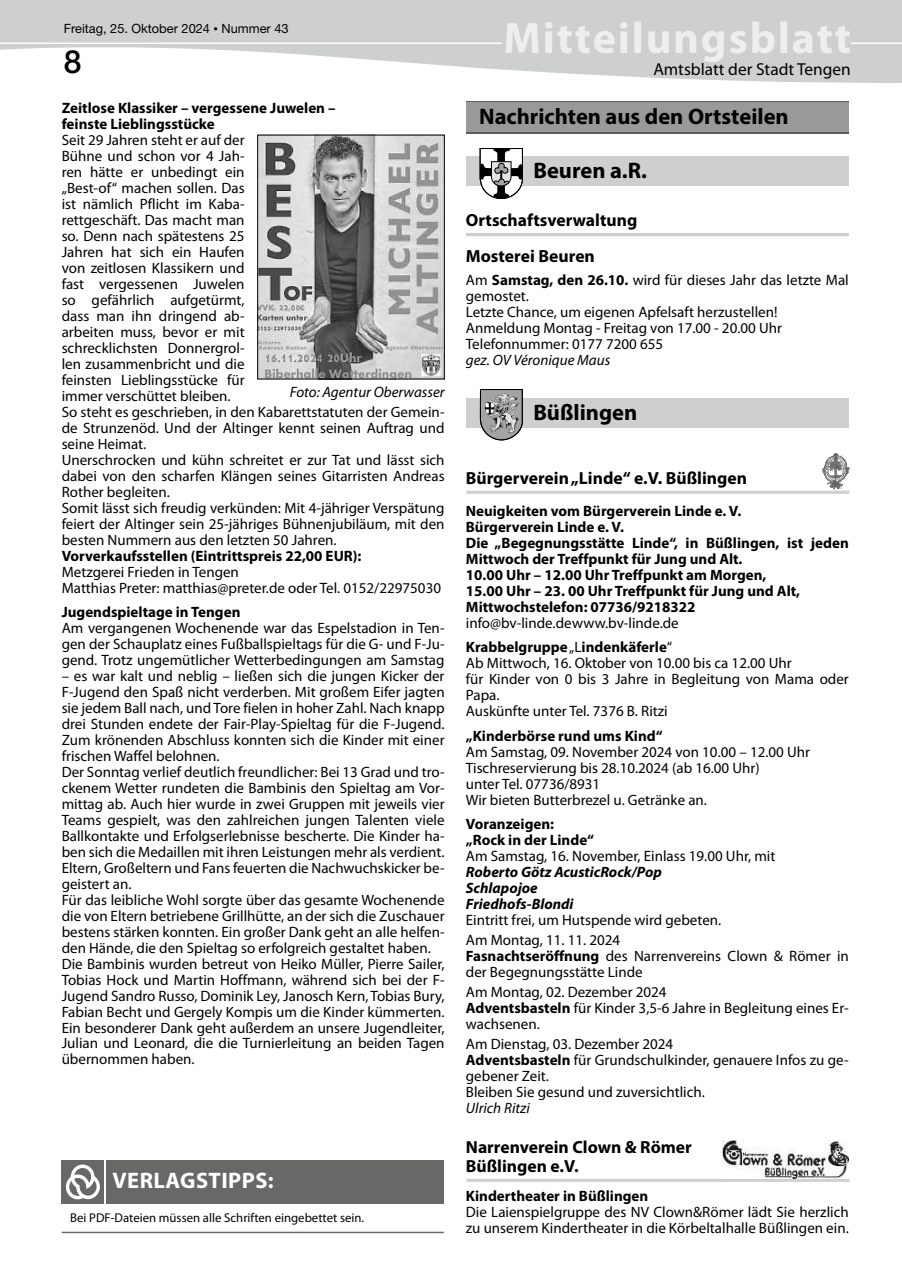
<style>
.page{position:relative;width:902px;height:1280px;background:#fff}
.page>*{position:absolute;margin:0;border:0;box-sizing:border-box;transform-origin:0 0}
.t1{font:700 44.25px "Myriad Pro";letter-spacing:.04em;color:#edefef}
.t2{font:500 31.95px "Helvetica Neue LT Pro";color:#000}
.t3{font:700 22.5px "Myriad Pro";color:#000}
.t4{font:700 22.5px "Myriad Pro";letter-spacing:.02em;color:#fff}
.t5{font:700 17.55px/36.2px "Myriad Pro";color:#000}
.t6{font:17.4px "Myriad Pro";color:#000}
.t7{font:15px/15.9px "Myriad Pro";color:#000}
.t8{font:700 15px/15.9px "Myriad Pro";color:#000}
.t9{font:italic 15px "Myriad Pro";color:#000}
.t10{font:italic 700 15px/16px "Myriad Pro";color:#000}
.t11{font:12.75px "Myriad Pro";color:#000}
.t12{font:12.75px "Helvetica Neue LT Pro";color:#000}
.s1{font-size:9px}
.s2{font-size:12.9px}
.s3{font-weight:700}
</style>
<div class="page">
<svg style="left:0;top:0;width:901px;height:83px;fill:#cecfcf"></svg>
<div style="left:505px;top:22px;width:344px;height:40px;background:#cecfcf"></div>
<hr style="left:0;top:43px;width:502px;height:1px;background:#fff">
<hr style="left:850px;top:43px;width:51px;height:1px;background:#fff">
<img style="left:259px;top:137px;width:183px;height:240px">
<div style="left:257px;top:135px;width:187px;height:244px;border:1px solid #000"></div>
<hr style="left:466px;top:233px;width:382px;height:3px;background:#cecfcf">
<svg style="left:466px;top:101px;width:382px;height:33px;background:#6a6a69"></svg>
<div style="left:466px;top:103px;width:382px;height:29px;background:#989999"></div>
<div style="left:466px;top:157px;width:382px;height:29px;background:#cecfcf"></div>
<svg style="left:479px;top:148px;width:44px;height:51px"></svg>
<div style="left:466px;top:398px;width:382px;height:30px;background:#cecfcf"></div>
<svg style="left:480px;top:389px;width:43px;height:51px;background:#959596"></svg>
<hr style="left:466px;top:491px;width:383px;height:3px;background:#cecfcf">
<svg style="left:822px;top:453px;width:27px;height:37px"></svg>
<hr style="left:466px;top:1179px;width:383px;height:3px;background:#d0d1d1">
<img style="left:723px;top:1141px;width:125px;height:37px">
<div style="left:62px;top:1160px;width:42px;height:44px;background:#686867"></div>
<div style="left:106px;top:1160px;width:337px;height:44px;background:#686867"></div>
<svg style="left:66px;top:1164px;width:34px;height:35px"></svg>
<hr style="left:62px;top:1232px;width:381px;height:1px;background:#686867">
<p class="t12" style="left:64px;top:20px;width:226px">Freitag, 25. Oktober 2024 <span class="s1">•</span> Nummer <span class="s2">43</span></p>
<h1 class="t1" style="left:503px;top:9px;width:349px">Mitteilungsblatt</h1>
<h2 class="t2" style="left:64px;top:43px;width:19px">8</h2>
<p class="t6" style="left:653px;top:59px;width:199px">Amtsblatt der Stadt Tengen</p>
<p class="t8" style="left:62px;top:100px;width:275px">Zeitlose Klassiker – vergessene Juwelen – feinste Lieblingsstücke</p>
<p class="t7" style="left:62px;top:132px;width:384px">Seit 29 Jahren steht er auf der<br>Bühne und schon vor 4 Jah-<br>ren hätte er unbedingt ein<br>„Best-of“ machen sollen. Das<br>ist nämlich Pflicht im Kaba-<br>rettgeschäft. Das macht man<br>so. Denn nach spätestens 25<br>Jahren hat sich ein Haufen<br>von zeitlosen Klassikern und<br>fast vergessenen Juwelen<br>so gefährlich aufgetürmt,<br>dass man ihn dringend ab-<br>arbeiten muss, bevor er mit<br>schrecklichsten Donnergrol-<br>len zusammenbricht und die<br>feinsten Lieblingsstücke für<br>immer verschüttet bleiben.<br>So steht es geschrieben, in den Kabarettstatuten der Gemein&shy;de Strunzenöd. Und der Altinger kennt seinen Auftrag und seine Heimat.<br>Unerschrocken und kühn schreitet er zur Tat und lässt sich dabei von den scharfen Klängen seines Gitarristen Andreas Rother begleiten.<br>Somit lässt sich freudig verkünden: Mit 4-jähriger Verspätung feiert der Altinger sein 25-jähriges Bühnenjubiläum, mit den besten Nummern aus den letzten 50 Jahren.</p>
<p class="t8" style="left:62px;top:547px;width:301px">Vorverkaufsstellen (Eintrittspreis 22,00 EUR):</p>
<p class="t7" style="left:62px;top:563px;width:381px">Metzgerei Frieden in Tengen<br>Matthias Preter: matthias@preter.de oder Tel. 0152/22975030</p>
<p class="t8" style="left:62px;top:604px;width:180px">Jugendspieltage in Tengen</p>
<p class="t7" style="left:62px;top:620px;width:384px;text-align:justify">Am vergangenen Wochenende war das Espelstadion in Ten&shy;gen der Schauplatz eines Fußballspieltags für die G- und F-Ju&shy;gend. Trotz ungemütlicher Wetterbedingungen am Samstag</p>
<p class="t7" style="left:62px;top:668px;width:384px">– es war kalt und neblig – ließen sich die jungen Kicker der F-Jugend den Spaß nicht verderben. Mit großem Eifer jagten sie jedem Ball nach, und Tore fielen in hoher Zahl. Nach knapp drei Stunden endete der Fair-Play-Spieltag für die F-Jugend.<br>Zum krönenden Abschluss konnten sich die Kinder mit einer frischen Waffel belohnen.<br>Der Sonntag verlief deutlich freundlicher: Bei 13 Grad und tro&shy;ckenem Wetter rundeten die Bambinis den Spieltag am Vor&shy;mittag ab. Auch hier wurde in zwei Gruppen mit jeweils vier Teams gespielt, was den zahlreichen jungen Talenten viele Ballkontakte und Erfolgserlebnisse bescherte. Die Kinder ha&shy;ben sich die Medaillen mit ihren Leistungen mehr als verdient.<br>Eltern, Großeltern und Fans feuerten die Nachwuchskicker be&shy;geistert an.<br>Für das leibliche Wohl sorgte über das gesamte Wochenende die von Eltern betriebene Grillhütte, an der sich die Zuschauer bestens stärken konnten. Ein großer Dank geht an alle helfen&shy;den Hände, die den Spieltag so erfolgreich gestaltet haben.<br>Die Bambinis wurden betreut von Heiko Müller, Pierre Sailer, Tobias Hock und Martin Hoffmann, während sich bei der F-Jugend Sandro Russo, Dominik Ley, Janosch Kern, Tobias Bury, Fabian Becht und Gergely Kompis um die Kinder kümmerten.<br>Ein besonderer Dank geht außerdem an unsere Jugendleiter, Julian und Leonard, die die Turnierleitung an beiden Tagen übernommen haben.</p>
<p class="t9" style="left:290px;top:383px;width:156px">Foto: Agentur Oberwasser</p>
<h3 class="t4" style="left:112px;top:1166px;width:163px">VERLAGSTIPPS:</h3>
<p class="t11" style="left:70px;top:1210px;width:295px">Bei PDF-Dateien müssen alle Schriften eingebettet sein.</p>
<h3 class="t3" style="left:479px;top:102px;width:311px">Nachrichten aus den Ortsteilen</h3>
<h3 class="t3" style="left:533px;top:156px;width:115px">Beuren a.R.</h3>
<p class="t5" style="left:466px;top:202px;width:173px">Ortschaftsverwaltung<br>Mosterei Beuren</p>
<p class="t7" style="left:466px;top:271px;width:384px">Am <span class="s3">Samstag, den 26.10.</span> wird für dieses Jahr das letzte Mal gemostet.<br>Letzte Chance, um eigenen Apfelsaft herzustellen!<br>Anmeldung Montag - Freitag von 17.00 - 20.00 Uhr Telefonnummer: 0177 7200 655</p>
<p class="t9" style="left:466px;top:350px;width:146px">gez. OV Véronique Maus</p>
<h3 class="t3" style="left:533px;top:397px;width:105px">Büßlingen</h3>
<p class="t5" style="left:466px;top:460px;width:282px">Bürgerverein „Linde“ e.V. Büßlingen</p>
<p class="t8" style="left:466px;top:502px;width:384px">Neuigkeiten vom Bürgerverein Linde e. V.<br>Bürgerverein Linde e. V.<br>Die „Begegnungsstätte Linde“, in Büßlingen, ist jeden Mittwoch der Treffpunkt für Jung und Alt.<br>10.00 Uhr – 12.00 Uhr Treffpunkt am Morgen,<br>15.00 Uhr – 23. 00 Uhr Treffpunkt für Jung und Alt, Mittwochstelefon: 07736/9218322</p>
<p class="t7" style="left:466px;top:610px;width:214px;line-height:24.5px">info@bv-linde.dewww.bv-linde.de<br><span class="s3">Krabbelgruppe</span> „L<span class="s3">indenkäferle</span>“</p>
<p class="t7" style="left:466px;top:655px;width:384px">Ab Mittwoch, 16. Oktober von 10.00 bis ca 12.00 Uhr<br>für Kinder von 0 bis 3 Jahre in Begleitung von Mama oder Papa.<br>Auskünfte unter Tel. 7376 B. Ritzi</p>
<p class="t8" style="left:466px;top:727px;width:198px">„Kinderbörse rund ums Kind“</p>
<p class="t7" style="left:466px;top:743px;width:345px">Am Samstag, 09. November 2024 von 10.00 – 12.00 Uhr Tischreservierung bis 28.10.2024 (ab 16.00 Uhr)<br>unter Tel. 07736/8931<br>Wir bieten Butterbrezel u. Getränke an.</p>
<p class="t8" style="left:466px;top:815px;width:130px">Voranzeigen: „Rock in der Linde“</p>
<p class="t7" style="left:466px;top:848px;width:311px">Am Samstag, 16. November, Einlass 19.00 Uhr, mit</p>
<p class="t10" style="left:466px;top:863px;width:197px">Roberto Götz AcusticRock/Pop<br>Schlapojoe<br>Friedhofs-Blondi</p>
<p class="t7" style="left:466px;top:909px;width:257px;line-height:20.2px">Eintritt frei, um Hutspende wird gebeten.<br>Am Montag, 11. 11. 2024</p>
<p class="t7" style="left:466px;top:948px;width:384px"><span class="s3">Fasnachtseröffnung</span> des Narrenvereins Clown &amp; Römer in der Begegnungsstätte Linde</p>
<p class="t7" style="left:466px;top:984px;width:384px">Am Montag, 02. Dezember 2024<br><span class="s3">Adventsbasteln</span> für Kinder 3,5-6 Jahre in Begleitung eines Er&shy;wachsenen.</p>
<p class="t7" style="left:466px;top:1036px;width:384px">Am Dienstag, 03. Dezember 2024<br><span class="s3">Adventsbasteln</span> für Grundschulkinder, genauere Infos zu ge&shy;gebener Zeit.<br>Bleiben Sie gesund und zuversichtlich.</p>
<p class="t9" style="left:466px;top:1099px;width:65px">Ulrich Ritzi</p>
<p class="t5" style="left:466px;top:1137px;width:227px;line-height:19.2px">Narrenverein Clown &amp; Römer<br>Büßlingen e.V.</p>
<p class="t8" style="left:466px;top:1187px;width:184px">Kindertheater in Büßlingen</p>
<p class="t7" style="left:466px;top:1204px;width:384px">Die Laienspielgruppe des NV Clown&amp;Römer lädt Sie herzlich zu unserem Kindertheater in die Körbeltalhalle Büßlingen ein.</p>
</div>
